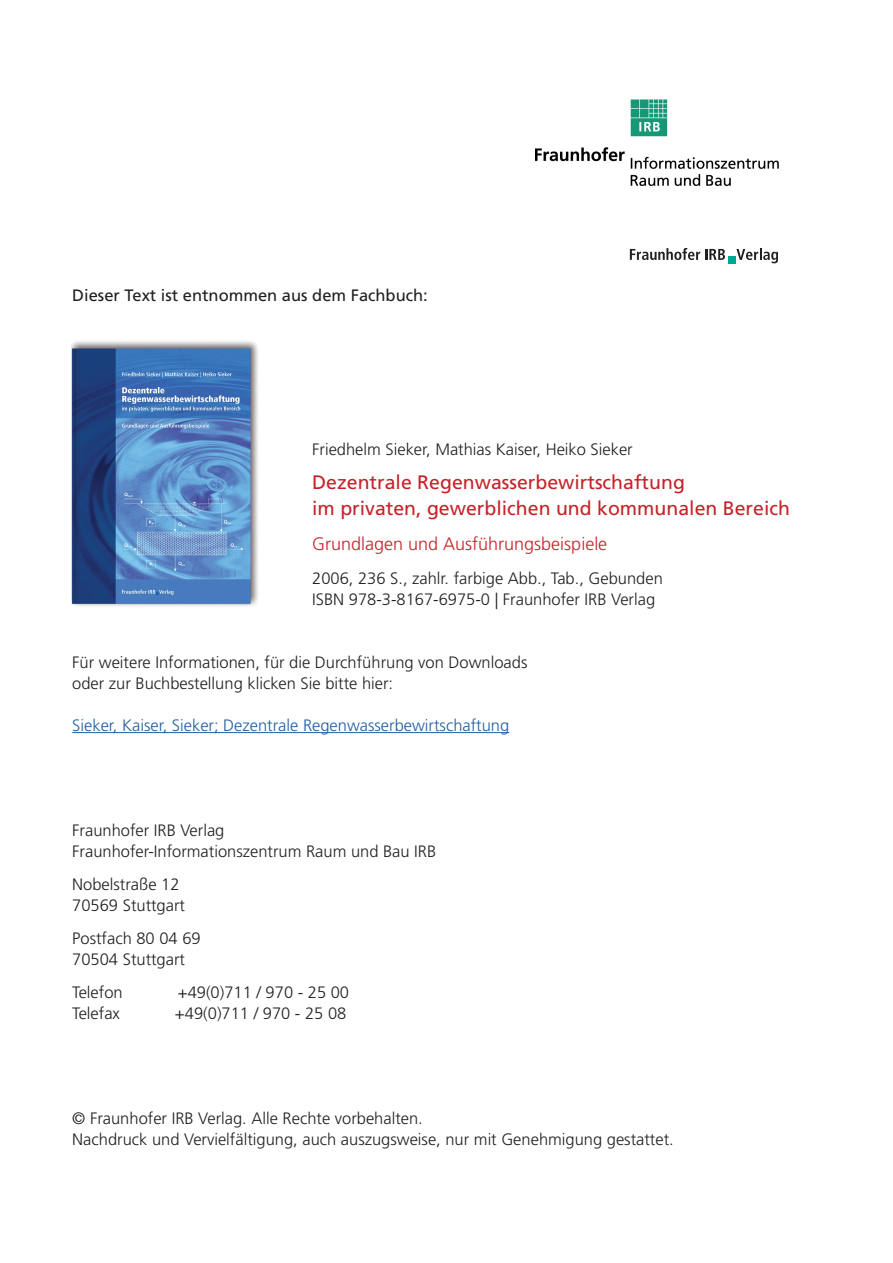
<style>
.page{position:relative;width:893px;height:1263px;background:#fff}
.page>*{position:absolute;margin:0;border:0;box-sizing:border-box;transform-origin:0 0}
.t1{font:19.5px/25.5px "Frutiger LT Std";color:#c52228}
.t2{font:300 18px "Frutiger LT Std";color:#c52228}
.t3{font:300 16.5px/21px "Frutiger LT Std";color:#231f20}
.t4{font:300 16.5px "Frutiger LT Std";color:#1f5fa3}
.t5{font:16.5px "Frutiger LT Std";color:#231f20}
</style>
<div class="page">
<hr style="left:72px;top:732px;width:437px;height:1px;background:#1f5fa3">
<img style="left:535px;top:99px;width:243px;height:87px">
<svg style="left:630px;top:248px;width:95px;height:12px"></svg>
<svg style="left:736px;top:248px;width:42px;height:15px"></svg>
<div style="left:728px;top:256px;width:7px;height:8px;background:#00a78f"></div>
<img style="left:71px;top:341px;width:187px;height:266px">
<p class="t5" style="left:72px;top:285px;width:357px">Dieser Text ist entnommen aus dem Fachbuch:</p>
<p class="t3" style="left:312px;top:439px;width:322px">Friedhelm Sieker, Mathias Kaiser, Heiko Sieker</p>
<p class="t1" style="left:312px;top:470px;width:479px">Dezentrale Regenwasserbewirtschaftung<br>im privaten, gewerblichen und kommunalen Bereich</p>
<p class="t2" style="left:312px;top:534px;width:297px">Grundlagen und Ausführungsbeispiele</p>
<p class="t3" style="left:312px;top:568px;width:352px">2006, 236 S., zahlr. farbige Abb., Tab., Gebunden<br>ISBN 978-3-8167-6975-0 | Fraunhofer IRB Verlag</p>
<p class="t3" style="left:72px;top:652px;width:457px">Für weitere Informationen, für die Durchführung von Downloads oder zur Buchbestellung klicken Sie bitte hier:</p>
<p class="t4" style="left:72px;top:716px;width:438px">Sieker, Kaiser, Sieker; Dezentrale Regenwasserbewirtschaftung</p>
<p class="t3" style="left:72px;top:820px;width:365px">Fraunhofer IRB Verlag<br>Fraunhofer-Informationszentrum Raum und Bau IRB</p>
<p class="t3" style="left:72px;top:874px;width:114px">Nobelstraße 12<br>70569 Stuttgart</p>
<p class="t3" style="left:72px;top:928px;width:130px">Postfach 80 04 69<br>70504 Stuttgart</p>
<p class="t3" style="left:72px;top:982px;width:52px">Telefon</p>
<p class="t3" style="left:178px;top:982px;width:173px">+49(0)711 / 970 - 25 00</p>
<p class="t3" style="left:72px;top:1003px;width:49px">Telefax</p>
<p class="t3" style="left:175px;top:1003px;width:173px">+49(0)711 / 970 - 25 08</p>
<p class="t3" style="left:72px;top:1108px;width:603px">© Fraunhofer IRB Verlag. Alle Rechte vorbehalten.<br>Nachdruck und Vervielfältigung, auch auszugsweise, nur mit Genehmigung gestattet.</p>
</div>
